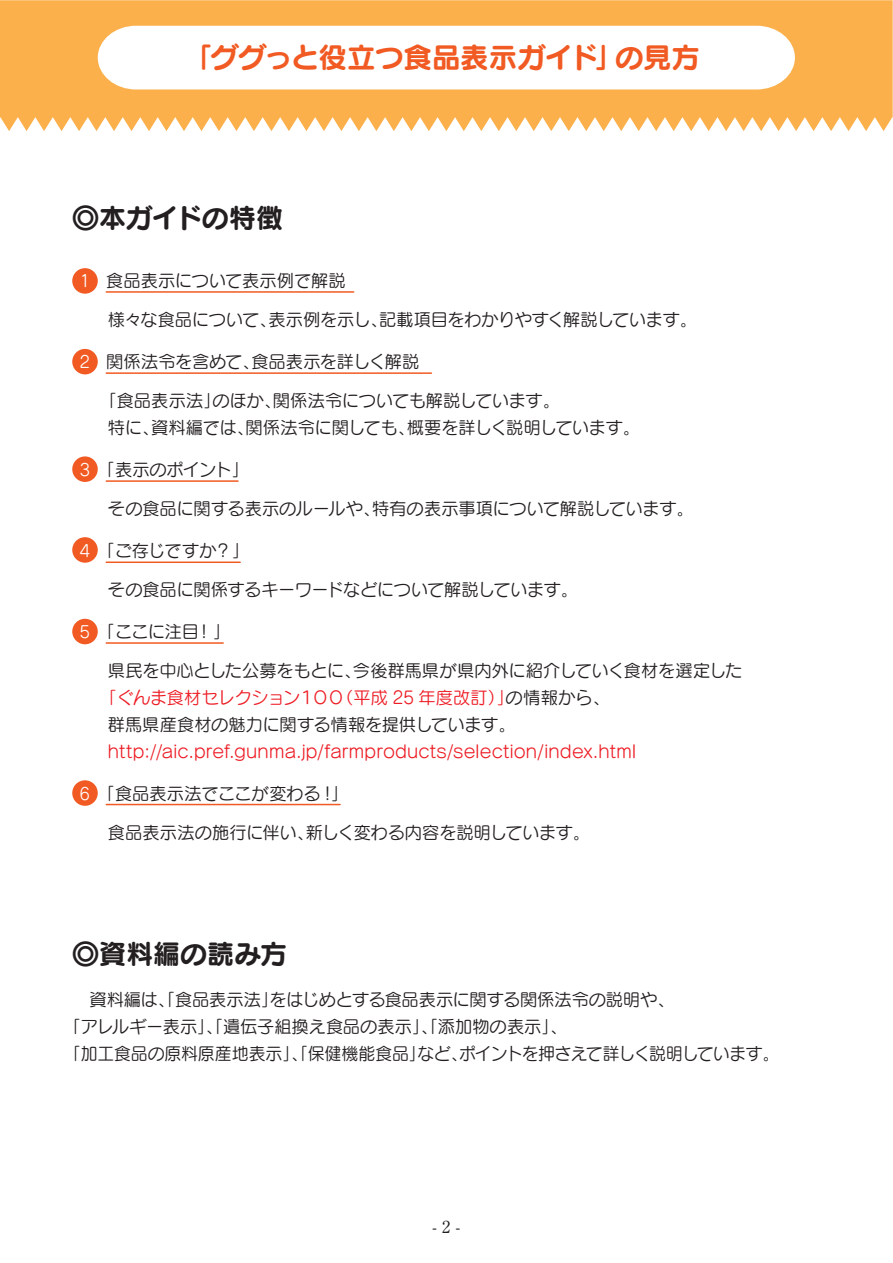
<style>
.page{position:relative;width:893px;height:1263px;background:#fff}
.page>*{position:absolute;margin:0;border:0;box-sizing:border-box;transform-origin:0 0}
.t1{font:28.5px "Seurat Pro B 90 msp RKSJ H";letter-spacing:-.02em;color:#f15a22}
.t2{font:27px "Seurat Pro B 90 msp RKSJ H";letter-spacing:.005em;color:#231f20}
.t3{font:17.25px/27px "Seurat Pro M 90 msp RKSJ H";letter-spacing:-.015em;color:#231f20}
.t4{font:17.25px "Seurat Pro M 90 msp RKSJ H";letter-spacing:.01em;color:#ed1c24}
.t5{font:17.25px "Seurat Pro M 90 msp RKSJ H";letter-spacing:-.015em;color:#ed1c24}
.t6{font:17.25px "Seurat Pro M 90 msp RKSJ H";letter-spacing:-.035em;color:#231f20}
.t7{font:16.5px "Ryumin Pro Regular 90 msp RKSJ H";color:#231f20}
.t8{font:16.5px "Seurat Pro M 90 msp RKSJ H";color:#fff}
.s1{font-size:16.5px;color:#fff}
.s2{color:#231f20}
</style>
<div class="page">
<svg style="left:0;top:0;width:893px;height:131px;background:#fbb75b"></svg>
<svg style="left:98px;top:26px;width:697px;height:63px"></svg>
<div style="left:72px;top:268px;width:26px;height:26px;background:#f15a22;border-radius:50%"></div>
<div style="left:72px;top:349px;width:26px;height:25px;background:#f15a22;border-radius:50%"></div>
<div style="left:72px;top:456px;width:26px;height:26px;background:#f15a22;border-radius:50%"></div>
<div style="left:72px;top:537px;width:26px;height:26px;background:#f15a22;border-radius:50%"></div>
<div style="left:72px;top:619px;width:26px;height:25px;background:#f15a22;border-radius:50%"></div>
<div style="left:72px;top:780px;width:26px;height:26px;background:#f15a22;border-radius:50%"></div>
<hr style="left:106px;top:291px;width:248px;height:2px;background:#f15a22">
<hr style="left:106px;top:372px;width:325px;height:2px;background:#f15a22">
<hr style="left:106px;top:480px;width:132px;height:2px;background:#f15a22">
<hr style="left:106px;top:562px;width:134px;height:1px;background:#f15a22">
<hr style="left:106px;top:642px;width:117px;height:2px;background:#f15a22">
<hr style="left:106px;top:804px;width:234px;height:1px;background:#f15a22">
<h1 class="t1" style="left:184px;top:47px;width:517px">「ググっと役立つ食品表示ガイド」の見方</h1>
<h2 class="t2" style="left:72px;top:208px;width:212px">◎本ガイドの特徴</h2>
<p class="t8" style="left:80px;top:274px;width:12px">1</p>
<p class="t8" style="left:80px;top:355px;width:12px">2</p>
<p class="t3" style="left:106px;top:269px;width:241px">食品表示について表示例で解説</p>
<p class="t3" style="left:108px;top:308px;width:591px">様々な食品について、表示例を示し、記載項目をわかりやすく解説しています。</p>
<p class="t3" style="left:106px;top:350px;width:315px">関係法令を含めて、食品表示を詳しく解説</p>
<p class="t3" style="left:108px;top:389px;width:534px;text-indent:-9px">「食品表示法」のほか、関係法令についても解説しています。<br>特に、資料編では、関係法令に関しても、概要を詳しく説明しています。</p>
<p class="t6" style="left:80px;top:463px;width:171px"><span class="s1">3</span> 「表示のポイント」</p>
<p class="t3" style="left:108px;top:497px;width:588px">その食品に関する表示のルールや、特有の表示事項について解説しています。</p>
<p class="t3" style="left:80px;top:539px;width:171px"><span class="s1">4</span> 「ご存じですか？」</p>
<p class="t3" style="left:108px;top:578px;width:472px">その食品に関係するキーワードなどについて解説しています。</p>
<p class="t3" style="left:80px;top:620px;width:152px"><span class="s1">5</span> 「ここに注目！」</p>
<p class="t3" style="left:108px;top:659px;width:636px">県民を中心とした公募をもとに、今後群馬県が県内外に紹介していく食材を選定した</p>
<p class="t5" style="left:99px;top:691px;width:512px">「ぐんま食材セレクション１００（平成 25 年度改訂）」<span class="s2">の情報から、</span></p>
<p class="t3" style="left:108px;top:713px;width:409px">群馬県産食材の魅力に関する情報を提供しています。</p>
<p class="t4" style="left:108px;top:745px;width:530px">http://aic.pref.gunma.jp/farmproducts/selection/index.html</p>
<p class="t3" style="left:80px;top:782px;width:270px"><span class="s1">6</span> 「食品表示法でここが変わる !」</p>
<p class="t3" style="left:108px;top:821px;width:484px">食品表示法の施行に伴い、新しく変わる内容を説明しています。</p>
<h2 class="t2" style="left:72px;top:943px;width:216px">◎資料編の読み方</h2>
<p class="t3" style="left:64px;top:988px;width:717px;text-indent:9px">　資料編は、「食品表示法」をはじめとする食品表示に関する関係法令の説明や、<br>「アレルギー表示」、「遺伝子組換え食品の表示」、「添加物の表示」、<br>「加工食品の原料原産地表示」、「保健機能食品」など、ポイントを押さえて詳しく説明しています。</p>
<p class="t7" style="left:432px;top:1220px;width:29px">- 2 -</p>
</div>
